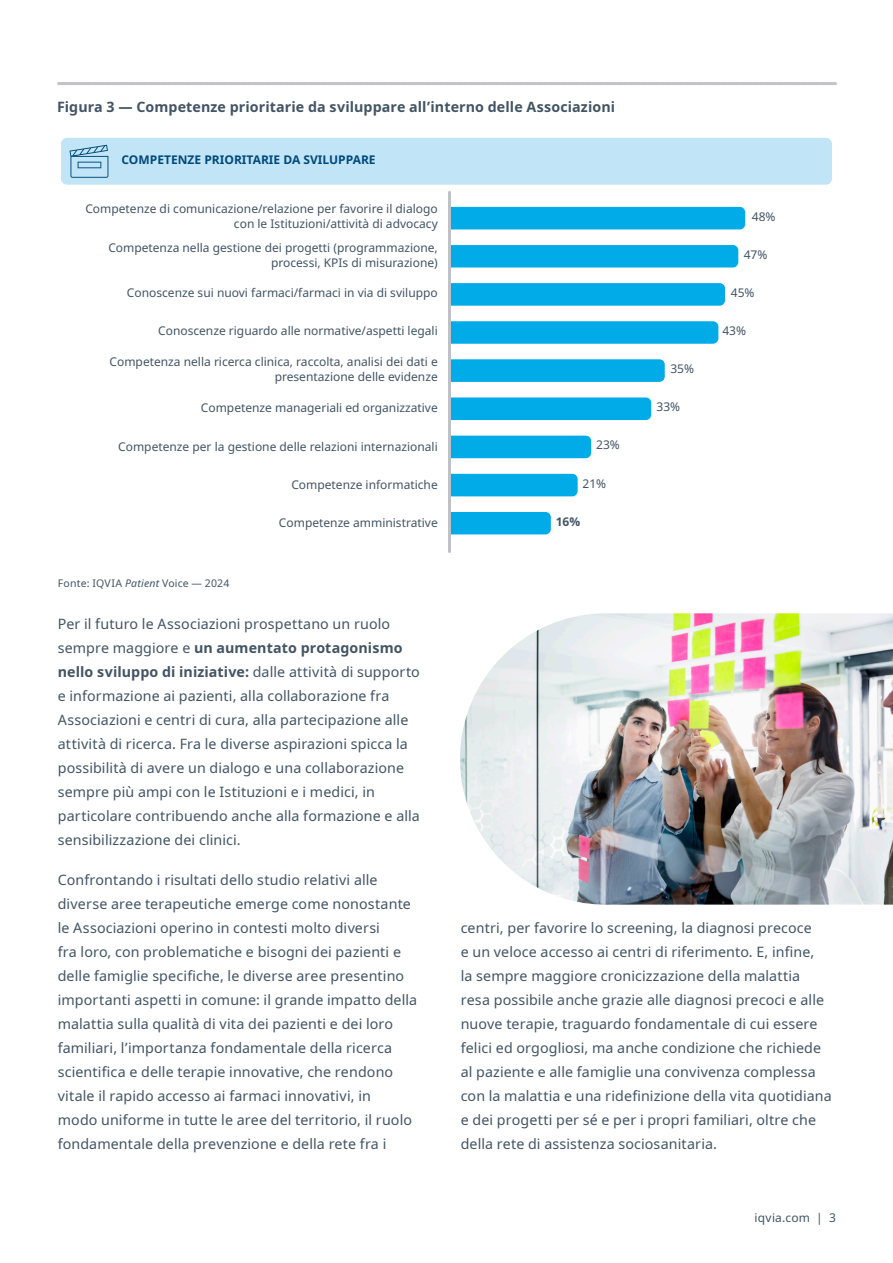
<style>
.page{position:relative;width:893px;height:1263px;background:#fff}
.page>*{position:absolute;margin:0;border:0;box-sizing:border-box;transform-origin:0 0}
.Body_copy_-_Space{font:14.25px/24px "Noto Sans";letter-spacing:.01em;color:#425465}
.Figure_title{font:700 14.25px "Noto Sans";letter-spacing:.005em;color:#425465}
.t1{font:12px/15px "Noto Sans";color:#425465;text-align:right}
.t2{font:700 12px "Noto Sans";color:#00497b}
.t3{font:700 12px "Noto Sans";color:#425465}
.Source_Notes{font:10.5px "Noto Sans";letter-spacing:.02em;color:#425465}
.s1{font-style:italic}
.s2{font-weight:700}
</style>
<div class="page">
<hr style="left:65px;top:82px;width:770px;height:3px;background:#c3c2c8">
<div style="left:61px;top:138px;width:771px;height:47px;background:#c1e4f7;border-radius:6px"></div>
<svg style="left:69px;top:145px;width:39px;height:33px"></svg>
<div style="left:451px;top:207px;width:294px;height:22px;background:#00abe7"></div>
<div style="left:451px;top:245px;width:287px;height:22px;background:#00abe7"></div>
<svg style="left:451px;top:283px;width:274px;height:23px;background:#05ace7"></svg>
<svg style="left:451px;top:321px;width:267px;height:23px;background:#06ade7"></svg>
<svg style="left:451px;top:359px;width:214px;height:23px;background:#05ace7"></svg>
<div style="left:451px;top:397px;width:200px;height:23px;background:#00abe7"></div>
<div style="left:451px;top:436px;width:140px;height:22px;background:#00abe7"></div>
<div style="left:451px;top:474px;width:127px;height:22px;background:#00abe7"></div>
<div style="left:451px;top:512px;width:100px;height:22px;background:#00abe7"></div>
<hr style="left:448px;top:192px;width:3px;height:360px;background:#bfc1c8">
<img style="left:460px;top:613px;width:433px;height:292px">
<p class="Figure_title" style="left:57px;top:97px;width:560px">Figura 3 — Competenze prioritarie da sviluppare all’interno delle Associazioni</p>
<p class="t2" style="left:122px;top:151px;width:256px">COMPETENZE PRIORITARIE DA SVILUPPARE</p>
<p class="t1" style="left:85px;top:202px;width:354px">Competenze di comunicazione/relazione per favorire il dialogo con le Istituzioni/attività di advocacy</p>
<p class="t1" style="left:108px;top:240px;width:331px">Competenza nella gestione dei progetti (programmazione, processi, KPIs di misurazione)</p>
<p class="t1" style="left:127px;top:286px;width:312px">Conoscenze sui nuovi farmaci/farmaci in via di sviluppo</p>
<p class="t1" style="left:158px;top:324px;width:281px">Conoscenze riguardo alle normative/aspetti legali</p>
<p class="t1" style="left:110px;top:354px;width:330px">Competenza nella ricerca clinica, raccolta, analisi dei dati e presentazione delle evidenze</p>
<p class="t1" style="left:201px;top:401px;width:238px">Competenze manageriali ed organizzative</p>
<p class="t1" style="left:118px;top:439px;width:321px">Competenze per la gestione delle relazioni internazionali</p>
<p class="t1" style="left:291px;top:477px;width:148px">Competenze informatiche</p>
<p class="t1" style="left:279px;top:515px;width:160px">Competenze amministrative</p>
<p class="Source_Notes" style="left:58px;top:576px;width:173px">Fonte: IQVIA <span class="s1">Patient</span> Voice — 2024</p>
<p class="t1" style="left:596px;top:438px;width:25px">23%</p>
<p class="t1" style="left:582px;top:476px;width:25px">21%</p>
<p class="t3" style="left:556px;top:513px;width:26px">16%</p>
<p class="t1" style="left:670px;top:361px;width:25px">35%</p>
<p class="t1" style="left:657px;top:400px;width:25px">33%</p>
<p class="t1" style="left:752px;top:209px;width:25px">48%</p>
<p class="t1" style="left:744px;top:247px;width:25px">47%</p>
<p class="t1" style="left:731px;top:285px;width:25px">45%</p>
<p class="t1" style="left:722px;top:323px;width:25px">43%</p>
<p class="Body_copy_-_Space" style="left:58px;top:612px;width:364px">Per il futuro le Associazioni prospettano un ruolo sempre maggiore e <span class="s2">un aumentato protagonismo nello sviluppo di iniziative:</span> dalle attività di supporto e informazione ai pazienti, alla collaborazione fra Associazioni e centri di cura, alla partecipazione alle attività di ricerca. Fra le diverse aspirazioni spicca la possibilità di avere un dialogo e una collaborazione sempre più ampi con le Istituzioni e i medici, in particolare contribuendo anche alla formazione e alla sensibilizzazione dei clinici.</p>
<p class="Body_copy_-_Space" style="left:58px;top:868px;width:361px">Confrontando i risultati dello studio relativi alle diverse aree terapeutiche emerge come nonostante le Associazioni operino in contesti molto diversi<br>fra loro, con problematiche e bisogni dei pazienti e delle famiglie specifiche, le diverse aree presentino importanti aspetti in comune: il grande impatto della malattia sulla qualità di vita dei pazienti e dei loro familiari, l’importanza fondamentale della ricerca scientifica e delle terapie innovative, che rendono vitale il rapido accesso ai farmaci innovativi, in<br>modo uniforme in tutte le aree del territorio, il ruolo fondamentale della prevenzione e della rete fra i</p>
<p class="Body_copy_-_Space" style="left:461px;top:916px;width:372px">centri, per favorire lo screening, la diagnosi precoce<br>e un veloce accesso ai centri di riferimento. E, infine,<br>la sempre maggiore cronicizzazione della malattia resa possibile anche grazie alle diagnosi precoci e alle nuove terapie, traguardo fondamentale di cui essere felici ed orgogliosi, ma anche condizione che richiede al paziente e alle famiglie una convivenza complessa con la malattia e una ridefinizione della vita quotidiana e dei progetti per sé e per i propri familiari, oltre che della rete di assistenza sociosanitaria.</p>
<p class="t1" style="left:755px;top:1210px;width:83px">iqvia.com | 3</p>
</div>
